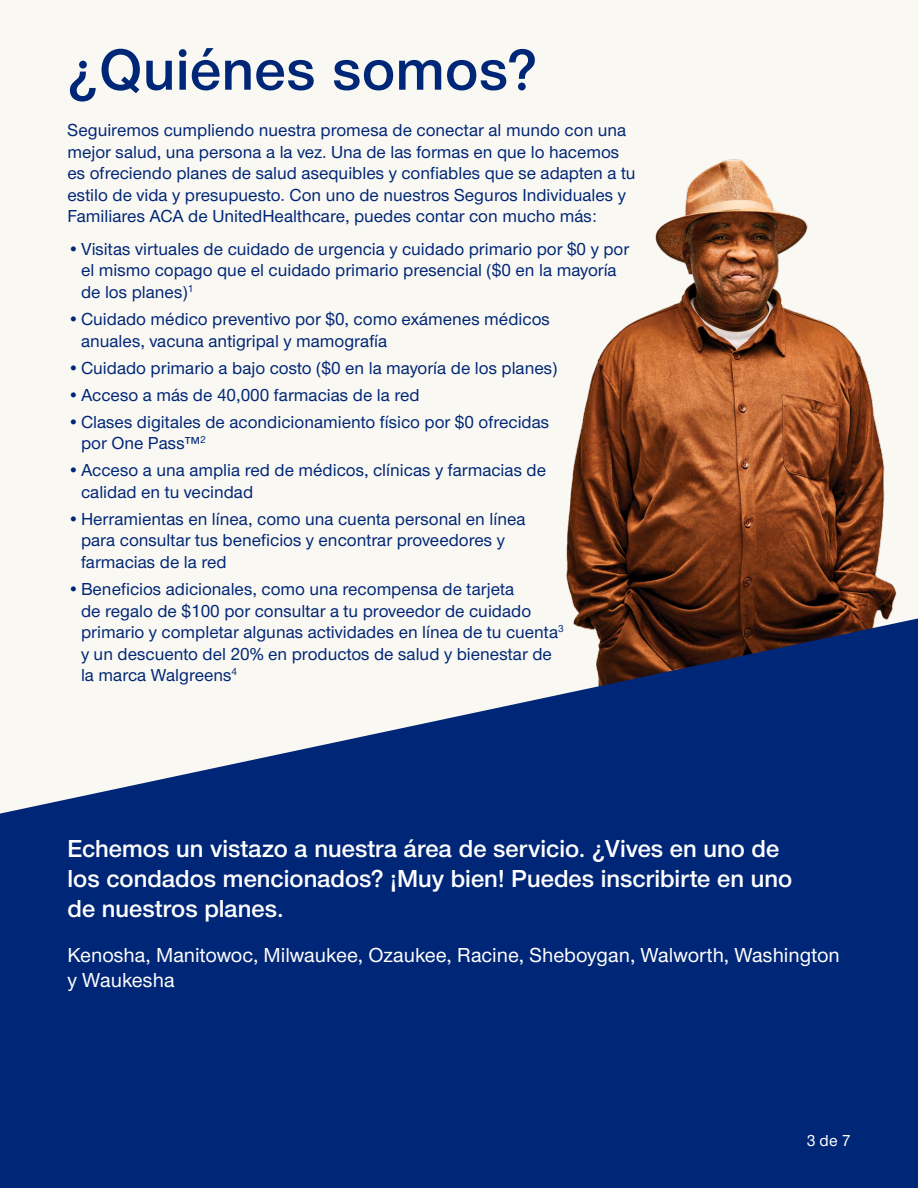
<style>
.page{position:relative;width:918px;height:1188px;background:#fff}
.page>*{position:absolute;margin:0;border:0;box-sizing:border-box;transform-origin:0 0}
.t1{font:600 60px "UHC Sans";letter-spacing:.01em;color:#002677}
.t2{font:600 25.5px/30px "UHC Sans";color:#fff}
.t3{font:500 21px/25.2px "UHC Sans";color:#fff}
.t4{font:500 18px/21.6px "UHC Sans";color:#002677}
.t5{font:500 16.5px "UHC Sans";color:#fff}
</style>
<div class="page">
<div style="left:0;top:0;width:918px;height:819px;background:#faf8f2"></div>
<img style="left:566px;top:159px;width:331px;height:459px">
<svg style="left:0;top:618px;width:918px;height:570px;fill:#002677"></svg>
<h2 class="t1" style="left:68px;top:31px;width:471px">¿Quiénes somos?</h2>
<p class="t4" style="left:68px;top:118px;width:570px">Seguiremos cumpliendo nuestra promesa de conectar al mundo con una mejor salud, una persona a la vez. Una de las formas en que lo hacemos es ofreciendo planes de salud asequibles y confiables que se adapten a tu estilo de vida y presupuesto. Con uno de nuestros Seguros Individuales y Familiares ACA de UnitedHealthcare, puedes contar con mucho más:</p>
<p class="t4" style="left:81px;top:237px;width:550px;text-indent:-14px">• Visitas virtuales de cuidado de urgencia y cuidado primario por $0 y por el mismo copago que el cuidado primario presencial ($0 en la mayoría de los planes)<sup>1</sup></p>
<p class="t4" style="left:81px;top:307px;width:470px;text-indent:-14px">• Cuidado médico preventivo por $0, como exámenes médicos anuales, vacuna antigripal y mamografía</p>
<p class="t4" style="left:68px;top:356px;width:492px">• Cuidado primario a bajo costo ($0 en la mayoría de los planes)</p>
<p class="t4" style="left:68px;top:383px;width:354px">• Acceso a más de 40,000 farmacias de la red</p>
<p class="t4" style="left:81px;top:410px;width:470px;text-indent:-14px">• Clases digitales de acondicionamiento físico por $0 ofrecidas por One Pass™<sup>2</sup></p>
<p class="t4" style="left:81px;top:459px;width:467px;text-indent:-14px">• Acceso a una amplia red de médicos, clínicas y farmacias de calidad en tu vecindad</p>
<p class="t4" style="left:81px;top:507px;width:446px;text-indent:-14px">• Herramientas en línea, como una cuenta personal en línea para consultar tus beneficios y encontrar proveedores y farmacias de la red</p>
<p class="t4" style="left:81px;top:577px;width:484px;text-indent:-14px">• Beneficios adicionales, como una recompensa de tarjeta<br>de regalo de $100 por consultar a tu proveedor de cuidado primario y completar algunas actividades en línea de tu cuenta<sup>3 </sup>y un descuento del 20% en productos de salud y bienestar de la marca Walgreens<sup>4</sup></p>
<p class="t2" style="left:68px;top:833px;width:726px">Echemos un vistazo a nuestra área de servicio. ¿Vives en uno de los condados mencionados? ¡Muy bien! Puedes inscribirte en uno de nuestros planes.</p>
<p class="t3" style="left:68px;top:942px;width:774px">Kenosha, Manitowoc, Milwaukee, Ozaukee, Racine, Sheboygan, Walworth, Washington y Waukesha</p>
<p class="t5" style="left:807px;top:1130px;width:45px">3 de 7</p>
</div>
